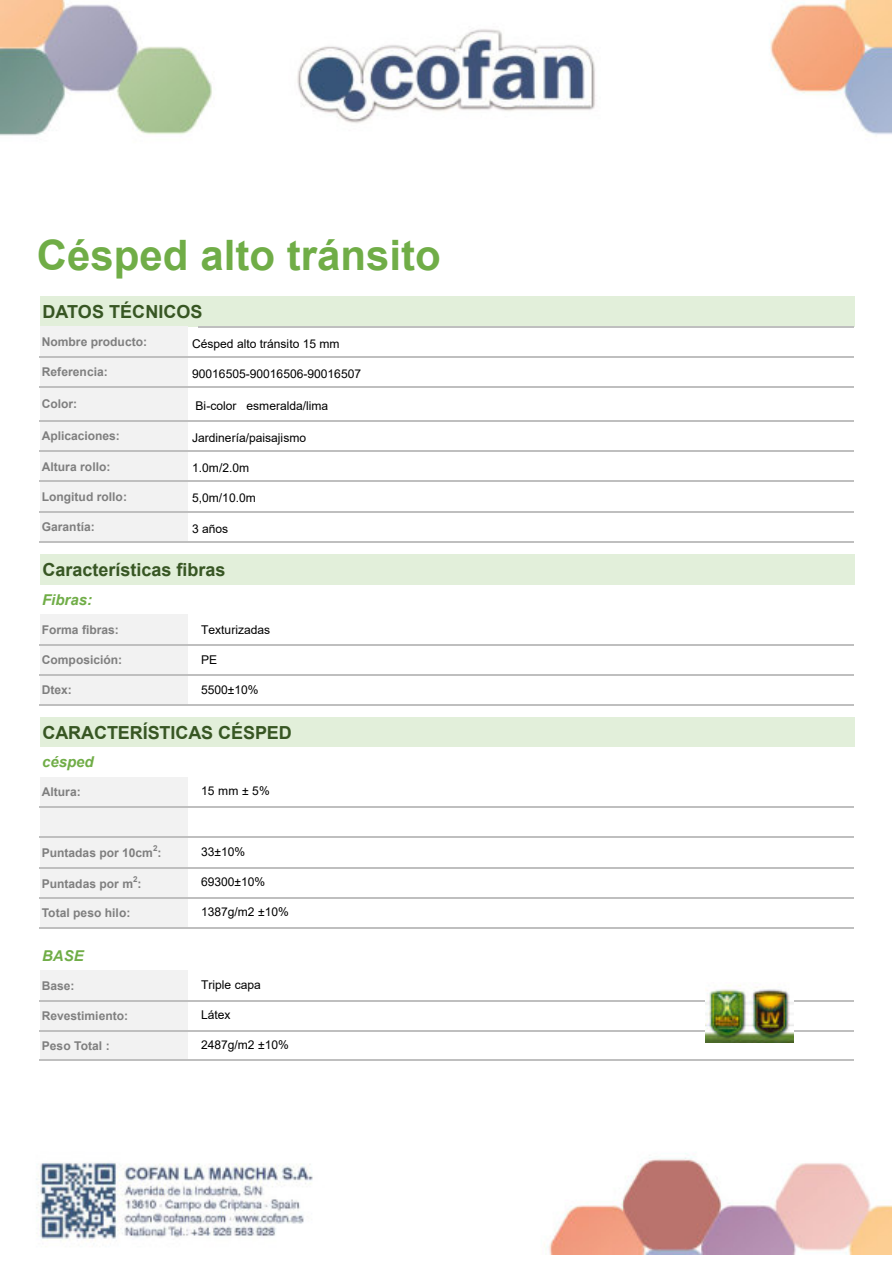
<style>
.page{position:relative;width:894px;height:1264px;background:#fff}
.page>*{position:absolute;margin:0;border:0;box-sizing:border-box;transform-origin:0 0}
.t1{font:700 42px "Arial";color:#70ad47}
.t2{font:700 18px "Arial";color:#375623}
.t3{font:italic 700 15px "Arial";color:#70ad47}
.t4{font:12px "Arial";color:#000}
.t5{font:700 12px "Arial";color:#7f7f7f}
.t6{font:700 12px "Arial";color:#808080}
.t7{font:700 8.1px "Arial";color:#7f7f7f}
</style>
<div class="page">
<img style="left:0;top:0;width:891px;height:1255px">
<div style="left:40px;top:296px;width:814px;height:31px;background:#e2efda"></div>
<div style="left:40px;top:327px;width:147px;height:215px;background:#f2f2f2"></div>
<div style="left:40px;top:554px;width:814px;height:30px;background:#e2efda"></div>
<div style="left:40px;top:614px;width:147px;height:91px;background:#f2f2f2"></div>
<div style="left:40px;top:717px;width:814px;height:30px;background:#e2efda"></div>
<div style="left:40px;top:777px;width:147px;height:151px;background:#f2f2f2"></div>
<div style="left:40px;top:970px;width:147px;height:90px;background:#f2f2f2"></div>
<hr style="left:199px;top:326px;width:655px;height:1px;background:#bfbfbf">
<hr style="left:39px;top:356px;width:815px;height:1px;background:#bfbfbf">
<hr style="left:39px;top:386px;width:815px;height:2px;background:#bfbfbf">
<hr style="left:39px;top:420px;width:815px;height:2px;background:#bfbfbf">
<hr style="left:39px;top:450px;width:815px;height:2px;background:#bfbfbf">
<hr style="left:39px;top:481px;width:815px;height:1px;background:#bfbfbf">
<hr style="left:39px;top:511px;width:815px;height:1px;background:#bfbfbf">
<hr style="left:39px;top:541px;width:815px;height:2px;background:#bfbfbf">
<hr style="left:39px;top:644px;width:815px;height:1px;background:#bfbfbf">
<hr style="left:39px;top:674px;width:815px;height:2px;background:#bfbfbf">
<hr style="left:39px;top:704px;width:815px;height:2px;background:#bfbfbf">
<hr style="left:39px;top:806px;width:815px;height:2px;background:#bfbfbf">
<hr style="left:39px;top:836px;width:815px;height:2px;background:#bfbfbf">
<hr style="left:39px;top:867px;width:815px;height:1px;background:#bfbfbf">
<hr style="left:39px;top:897px;width:815px;height:1px;background:#bfbfbf">
<hr style="left:39px;top:927px;width:815px;height:2px;background:#bfbfbf">
<hr style="left:39px;top:1000px;width:815px;height:1px;background:#bfbfbf">
<hr style="left:39px;top:1030px;width:815px;height:1px;background:#bfbfbf">
<hr style="left:39px;top:1059px;width:815px;height:2px;background:#bfbfbf">
<img style="left:705px;top:982px;width:88px;height:60px">
<h1 class="t1" style="left:37px;top:239px;width:405px">Césped alto tránsito</h1>
<h2 class="t2" style="left:42px;top:305px;width:161px">DATOS TÉCNICOS</h2>
<p class="t5" style="left:42px;top:337px;width:107px">Nombre producto:</p>
<p class="t5" style="left:42px;top:367px;width:68px">Referencia:</p>
<p class="t5" style="left:42px;top:400px;width:37px">Color:</p>
<p class="t5" style="left:42px;top:432px;width:79px">Aplicaciones:</p>
<p class="t5" style="left:42px;top:462px;width:70px">Altura rollo:</p>
<p class="t5" style="left:42px;top:492px;width:87px">Longitud rollo:</p>
<p class="t5" style="left:42px;top:522px;width:54px">Garantía:</p>
<h2 class="t2" style="left:42px;top:563px;width:184px">Características fibras</h2>
<p class="t3" style="left:42px;top:594px;width:51px">Fibras:</p>
<p class="t5" style="left:42px;top:625px;width:79px">Forma fibras:</p>
<p class="t4" style="left:201px;top:625px;width:71px">Texturizadas</p>
<p class="t5" style="left:42px;top:655px;width:82px">Composición:</p>
<p class="t4" style="left:201px;top:655px;width:18px">PE</p>
<p class="t5" style="left:42px;top:686px;width:31px">Dtex:</p>
<p class="t4" style="left:201px;top:685px;width:59px">5500±10%</p>
<h2 class="t2" style="left:42px;top:725px;width:251px">CARACTERÍSTICAS CÉSPED</h2>
<p class="t3" style="left:42px;top:756px;width:53px">césped</p>
<p class="t5" style="left:42px;top:787px;width:40px">Altura:</p>
<p class="t4" style="left:192px;top:339px;width:149px">Césped alto tránsito 15 mm</p>
<p class="t4" style="left:192px;top:370px;width:170px">90016505-90016506-90016507</p>
<p class="t4" style="left:195px;top:401px;width:134px">Bi-color esmeralda/lima</p>
<p class="t4" style="left:192px;top:433px;width:115px">Jardinería/paisajismo</p>
<p class="t4" style="left:192px;top:463px;width:59px">1.0m/2.0m</p>
<p class="t4" style="left:192px;top:494px;width:65px">5,0m/10.0m</p>
<p class="t4" style="left:192px;top:524px;width:38px">3 años</p>
<p class="t4" style="left:201px;top:787px;width:70px">15 mm ± 5%</p>
<p class="t7" style="left:153px;top:845px;width:6px">2</p>
<p class="t5" style="left:42px;top:848px;width:121px">Puntadas por 10cm :</p>
<p class="t7" style="left:133px;top:876px;width:6px">2</p>
<p class="t5" style="left:42px;top:879px;width:101px">Puntadas por m :</p>
<p class="t5" style="left:42px;top:908px;width:90px">Total peso hilo:</p>
<p class="t3" style="left:42px;top:950px;width:43px">BASE</p>
<p class="t6" style="left:42px;top:981px;width:34px">Base:</p>
<p class="t6" style="left:42px;top:1011px;width:88px">Revestimiento:</p>
<p class="t5" style="left:42px;top:1041px;width:69px">Peso Total :</p>
<p class="t4" style="left:201px;top:847px;width:46px">33±10%</p>
<p class="t4" style="left:201px;top:877px;width:66px">69300±10%</p>
<p class="t4" style="left:201px;top:907px;width:89px">1387g/m2 ±10%</p>
<p class="t4" style="left:201px;top:980px;width:61px">Triple capa</p>
<p class="t4" style="left:201px;top:1010px;width:31px">Látex</p>
<p class="t4" style="left:201px;top:1040px;width:89px">2487g/m2 ±10%</p>
</div>
